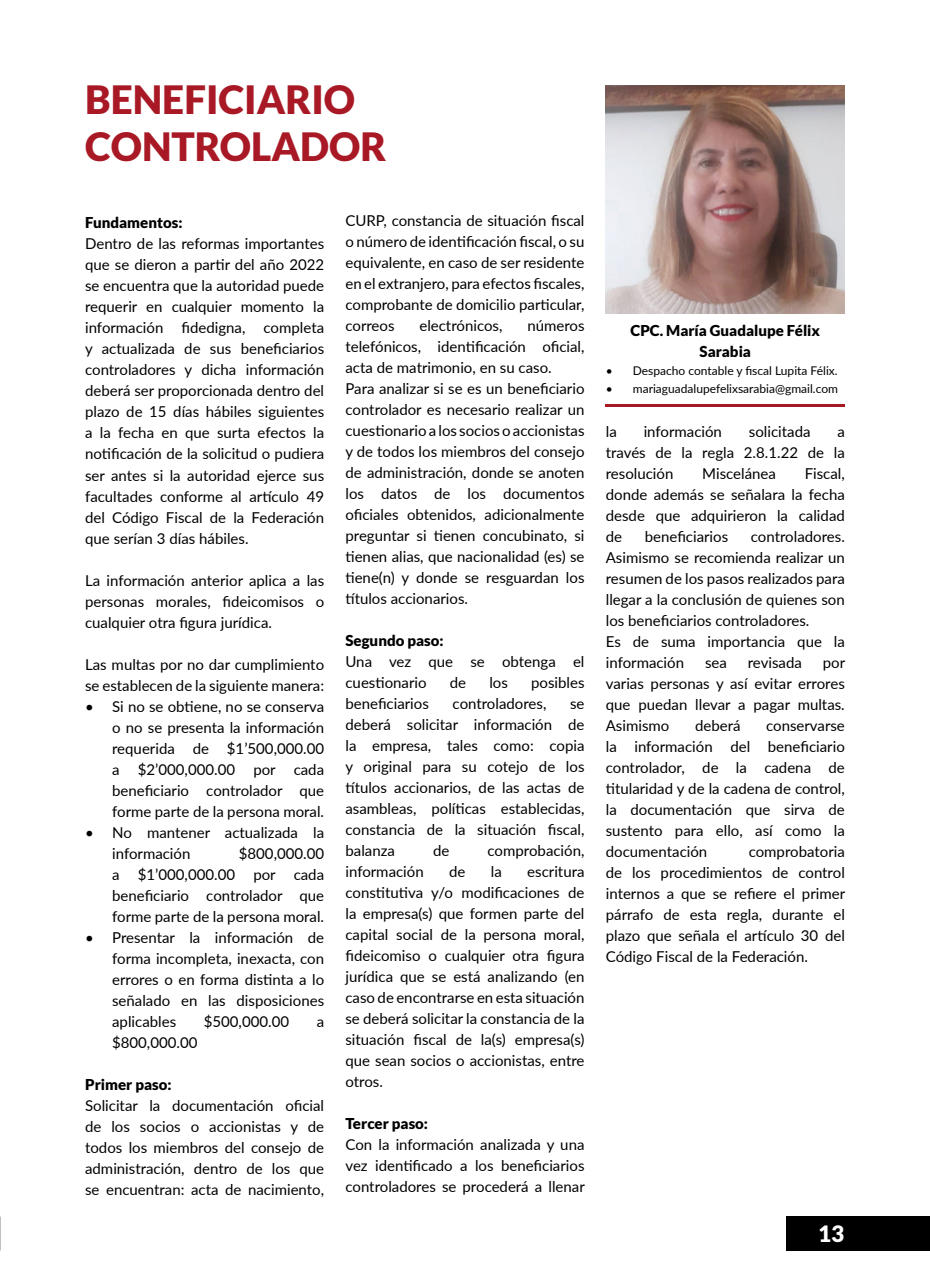
<style>
.page{position:relative;width:930px;height:1276px;background:#fff}
.page>*{position:absolute;margin:0;border:0;box-sizing:border-box;transform-origin:0 0}
.t1{font:900 39px/46.8px "Lato";color:#a81925}
.t2{font:900 22.5px "Lato";color:#fff}
.t3{font:15px/21px "Lato";color:#000;text-align:justify}
.t4{font:900 15px/21px "Lato";color:#000;text-align:center}
.t5{font:12px "Lato";color:#000}
</style>
<div class="page">
<img style="left:605px;top:85px;width:239px;height:228px">
<div style="left:786px;top:1216px;width:143px;height:34px;background:#000"></div>
<hr style="left:605px;top:404px;width:239px;height:2px;background:#a61924">
<h1 class="t1" style="left:85px;top:76px;width:302px">BENEFICIARIO<br>CONTROLADOR</h1>
<p class="t4" style="left:85px;top:212px;width:99px">Fundamentos:</p>
<p class="t3" style="left:85px;top:233px;width:240px">Dentro de las reformas importantes que se dieron a partir del año 2022 se encuentra que la autoridad puede requerir en cualquier momento la información fidedigna, completa y actualizada de sus beneficiarios controladores y dicha información deberá ser proporcionada dentro del plazo de 15 días hábiles siguientes a la fecha en que surta efectos la notificación de la solicitud o pudiera ser antes si la autoridad ejerce sus facultades conforme al artículo 49 del Código Fiscal de la Federación que serían 3 días hábiles.</p>
<p class="t3" style="left:85px;top:569px;width:240px">La información anterior aplica a las personas morales, fideicomisos o cualquier otra figura jurídica.</p>
<p class="t3" style="left:85px;top:653px;width:240px">Las multas por no dar cumplimiento se establecen de la siguiente manera:</p>
<p class="t3" style="left:112px;top:695px;width:213px;text-indent:-27px">• Si no se obtiene, no se conserva o no se presenta la información requerida de $1’500,000.00 a $2’000,000.00 por cada beneficiario controlador que forme parte de la persona moral.</p>
<p class="t3" style="left:112px;top:821px;width:213px;text-indent:-27px">• No mantener actualizada la información</p>
<p class="t3" style="left:112px;top:842px;width:213px;text-indent:127px">$800,000.00 a $1’000,000.00 por cada beneficiario controlador que forme parte de la persona moral.</p>
<p class="t3" style="left:112px;top:926px;width:213px;text-indent:-27px">• Presentar la información de forma incompleta, inexacta, con errores o en forma distinta a lo señalado en las disposiciones aplicables</p>
<p class="t3" style="left:204px;top:1010px;width:87px">$500,000.00</p>
<p class="t3" style="left:316px;top:1010px;width:9px">a</p>
<p class="t3" style="left:112px;top:1031px;width:87px">$800,000.00</p>
<p class="t4" style="left:85px;top:1073px;width:88px">Primer paso:</p>
<p class="t3" style="left:85px;top:1094px;width:240px">Solicitar la documentación oficial de los socios o accionistas y de todos los miembros del consejo de administración, dentro de los que se encuentran: acta de nacimiento,</p>
<p class="t3" style="left:345px;top:209px;width:240px">CURP, constancia de situación fiscal o número de identificación fiscal, o su equivalente, en caso de ser residente en el extranjero, para efectos fiscales, comprobante de domicilio particular, correos</p>
<p class="t3" style="left:419px;top:314px;width:84px">electrónicos,</p>
<p class="t3" style="left:345px;top:314px;width:240px;text-align:left;text-indent:182px">números telefónicos, identificación oficial, acta de matrimonio, en su caso.<br>Para analizar si se es un beneficiario controlador es necesario realizar un cuestionario a los socios o accionistas y de todos los miembros del consejo de administración, donde se anoten los datos de los documentos oficiales obtenidos, adicionalmente preguntar si tienen concubinato, si tienen alias, que nacionalidad (es) se tiene(n) y donde se resguardan los títulos accionarios.</p>
<p class="t4" style="left:345px;top:629px;width:100px">Segundo paso:</p>
<p class="t3" style="left:345px;top:650px;width:240px">Una vez que se obtenga el cuestionario</p>
<p class="t3" style="left:449px;top:671px;width:18px">de</p>
<p class="t3" style="left:489px;top:671px;width:20px">los</p>
<p class="t3" style="left:531px;top:671px;width:55px">posibles</p>
<p class="t3" style="left:345px;top:692px;width:85px">beneficiarios</p>
<p class="t3" style="left:452px;top:692px;width:95px">controladores,</p>
<p class="t3" style="left:345px;top:692px;width:240px;text-indent:224px">se deberá solicitar información de la empresa, tales como: copia y original para su cotejo de los títulos accionarios, de las actas de asambleas, políticas establecidas, constancia de la situación fiscal, balanza</p>
<p class="t3" style="left:433px;top:839px;width:18px">de</p>
<p class="t3" style="left:487px;top:839px;width:98px">comprobación,</p>
<p class="t3" style="left:345px;top:860px;width:80px">información</p>
<p class="t3" style="left:449px;top:860px;width:18px">de</p>
<p class="t3" style="left:490px;top:860px;width:12px">la</p>
<p class="t3" style="left:345px;top:860px;width:240px;text-indent:182px">escritura constitutiva y/o modificaciones de la empresa(s) que formen parte del capital social de la persona moral, fideicomiso o cualquier otra figura jurídica que se está analizando (en caso de encontrarse en esta situación se deberá solicitar la constancia de la situación fiscal de la(s) empresa(s) que sean socios o accionistas, entre otros.</p>
<p class="t4" style="left:345px;top:1112px;width:84px">Tercer paso:</p>
<p class="t3" style="left:345px;top:1133px;width:241px">Con la información analizada y una vez identificado a los beneficiarios controladores se procederá a llenar</p>
<p class="t4" style="left:630px;top:320px;width:191px">CPC. María Guadalupe Félix<br>Sarabia</p>
<p class="t5" style="left:605px;top:362px;width:233px">• Despacho contable y fiscal Lupita Félix.</p>
<p class="t5" style="left:605px;top:380px;width:234px">• mariaguadalupefelixsarabia@gmail.com</p>
<p class="t3" style="left:605px;top:420px;width:12px">la</p>
<p class="t3" style="left:643px;top:420px;width:80px">información</p>
<p class="t3" style="left:748px;top:420px;width:63px">solicitada</p>
<p class="t3" style="left:605px;top:420px;width:240px;text-indent:231px">a través de la regla 2.8.1.22 de la resolución</p>
<p class="t3" style="left:605px;top:462px;width:240px;text-indent:199px">Fiscal, donde además se señalara la fecha desde que adquirieron la calidad de</p>
<p class="t3" style="left:702px;top:462px;width:75px">Miscelánea</p>
<p class="t3" style="left:605px;top:525px;width:240px;text-align:left;text-indent:145px">controladores.<br>Asimismo se recomienda realizar un resumen de los pasos realizados para llegar a la conclusión de quienes son los beneficiarios controladores.<br>Es de suma importancia que la información</p>
<p class="t3" style="left:644px;top:525px;width:85px">beneficiarios</p>
<p class="t3" style="left:704px;top:651px;width:23px">sea</p>
<p class="t3" style="left:747px;top:651px;width:56px">revisada</p>
<p class="t3" style="left:605px;top:651px;width:241px;text-indent:217px">por varias personas y así evitar errores que puedan llevar a pagar multas.<br>Asimismo</p>
<p class="t3" style="left:694px;top:714px;width:47px">deberá</p>
<p class="t3" style="left:605px;top:714px;width:240px;text-indent:160px">conservarse la información del beneficiario controlador, de la cadena de titularidad y de la cadena de control, la documentación que sirva de sustento para ello, así como la documentación</p>
<p class="t3" style="left:605px;top:840px;width:241px;text-indent:143px">comprobatoria de los procedimientos de control internos a que se refiere el primer párrafo de esta regla, durante el plazo que señala el artículo 30 del Código Fiscal de la Federación.</p>
<h2 class="t2" style="left:817px;top:1220px;width:28px">13</h2>
</div>
